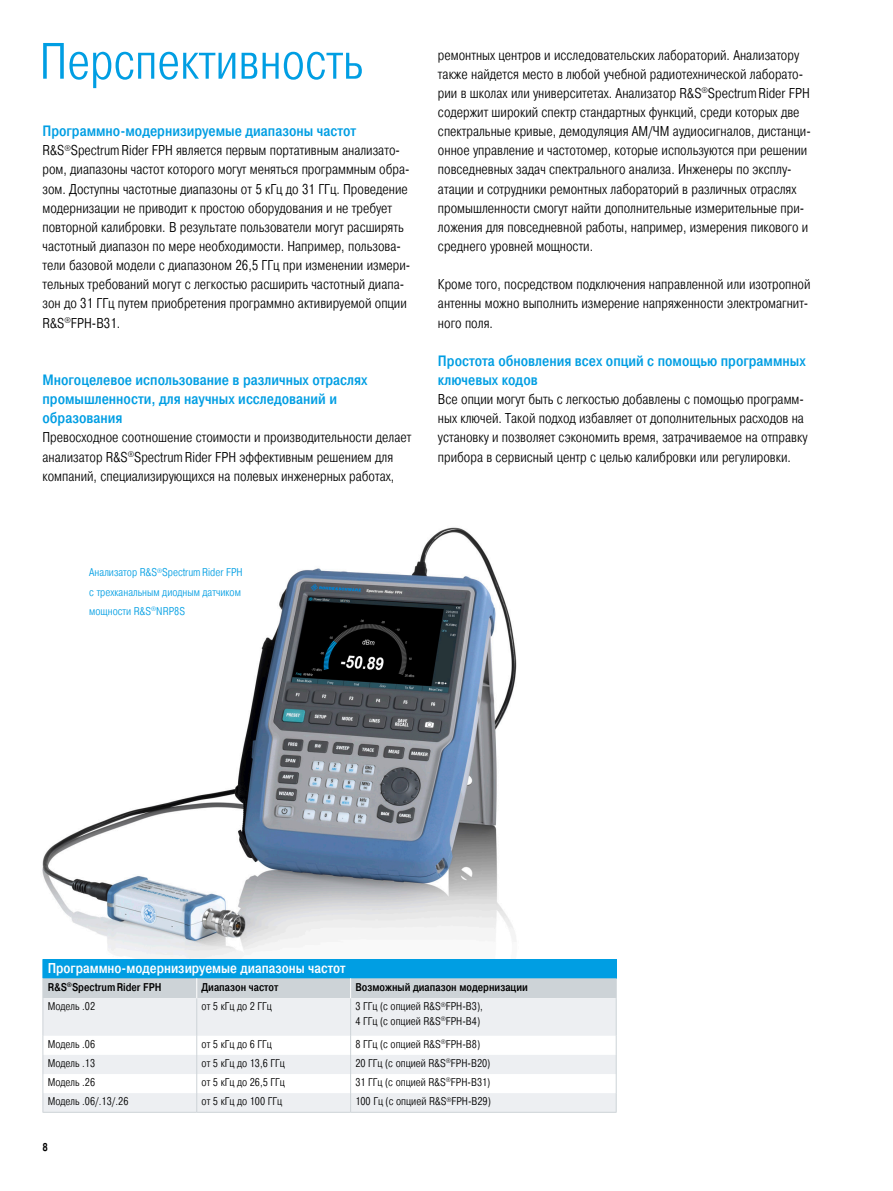
<style>
.page{position:relative;width:893px;height:1191px;background:#fff}
.page>*{position:absolute;margin:0;border:0;box-sizing:border-box;transform-origin:0 0}
.Seiten_Headline_34Pt{font:300 51px "Pragmatica Cond";color:#009ee3}
.Absatzfett_cyan{font:500 15px/19.2px "Pragmatica Cond";color:#009ee3}
.Haupttext_ohne_Absta{font:300 14.25px/19.2px "Pragmatica Cond";color:#000}
.Haupttext{font:300 14.25px/19.2px "Pragmatica Cond";color:#000}
.Tabelleueberschrift{font:500 14.25px "Pragmatica Cond";color:#fff}
.Tabelletext{font:300 11.25px "Pragmatica Cond";color:#000}
.Bildunterschrift{font:300 11.25px/19.2px "Pragmatica Cond";color:#009ee3}
.Tabellefett{font:500 11.25px "Pragmatica Cond";color:#000}
</style>
<div class="page">
<img style="left:42px;top:527px;width:475px;height:463px">
<svg style="left:44px;top:998px;width:572px;height:114px;fill:#edeff2"></svg>
<hr style="left:43px;top:998px;width:1px;height:37px;background:#cdd3d7">
<hr style="left:196px;top:998px;width:1px;height:37px;background:#cdd3d7">
<hr style="left:350px;top:998px;width:1px;height:37px;background:#cdd3d7">
<hr style="left:616px;top:998px;width:1px;height:37px;background:#cdd3d7">
<svg style="left:43px;top:1035px;width:1px;height:77px"></svg>
<svg style="left:196px;top:1035px;width:1px;height:77px"></svg>
<svg style="left:350px;top:1035px;width:1px;height:77px"></svg>
<svg style="left:616px;top:1035px;width:1px;height:77px"></svg>
<hr style="left:43px;top:1112px;width:154px;height:1px;background:#cdd3d7">
<hr style="left:197px;top:1112px;width:154px;height:1px;background:#cdd3d7">
<hr style="left:351px;top:1112px;width:266px;height:1px;background:#cdd3d7">
<svg style="left:43px;top:959px;width:574px;height:39px;background:#67b8dc"></svg>
<p class="Seiten_Headline_34Pt" style="left:40px;top:31px;width:325px">Перспективность</p>
<p class="Absatzfett_cyan" style="left:43px;top:122px;width:315px">Программно-модернизируемые диапазоны частот</p>
<p class="Haupttext_ohne_Absta" style="left:43px;top:141px;width:369px">R&amp;S<sup>®</sup>SpectrumRider FPH является первым портативным анализато&shy;ром, диапазоны частот которого могут меняться программным обра&shy;зом. Доступны частотные диапазоны от 5 кГц до 31 ГГц. Проведение модернизации не приводит к простою оборудования и не требует повторной калибровки. В результате пользователи могут расширять частотный диапазон по мере необходимости. Например, пользова&shy;тели базовой модели с диапазоном 26,5 ГГц при изменении измери&shy;тельных требований могут с легкостью расширить частотный диапа&shy;зон до 31 ГГц путем приобретения программно активируемой опции R&amp;S<sup>®</sup>FPH-B31.</p>
<p class="Absatzfett_cyan" style="left:43px;top:370px;width:327px">Многоцелевое использование в различных отраслях промышленности, для научных исследований и образования</p>
<p class="Haupttext_ohne_Absta" style="left:43px;top:428px;width:370px">Превосходное соотношение стоимости и производительности делает анализатор R&amp;S<sup>®</sup>SpectrumRider FPH эффективным решением для компаний, специализирующихся на полевых инженерных работах,</p>
<p class="Haupttext_ohne_Absta" style="left:438px;top:45px;width:374px">ремонтных центров и исследовательских лабораторий. Анализатору также найдется место в любой учебной радиотехнической лаборато&shy;рии в школах или университетах. Анализатор R&amp;S<sup>®</sup>SpectrumRider FPH содержит широкий спектр стандартных функций, среди которых две спектральные кривые, демодуляция АМ/ЧМ аудиосигналов, дистанци&shy;онное управление и частотомер, которые используются при решении повседневных задач спектрального анализа. Инженеры по эксплу&shy;атации и сотрудники ремонтных лабораторий в различных отраслях промышленности смогут найти дополнительные измерительные при&shy;ложения для повседневной работы, например, измерения пикового и среднего уровней мощности.</p>
<p class="Haupttext" style="left:438px;top:275px;width:374px">Кроме того, посредством подключения направленной или изотропной антенны можно выполнить измерение напряженности электромагнит&shy;ного поля.</p>
<p class="Absatzfett_cyan" style="left:438px;top:351px;width:369px">Простота обновления всех опций с помощью программных ключевых кодов</p>
<p class="Haupttext_ohne_Absta" style="left:438px;top:390px;width:371px">Все опции могут быть с легкостью добавлены с помощью программ&shy;ных ключей. Такой подход избавляет от дополнительных расходов на установку и позволяет сэкономить время, затрачиваемое на отправку прибора в сервисный центр с целью калибровки или регулировки.</p>
<p class="Bildunterschrift" style="left:89px;top:563px;width:155px">Анализатор R&amp;S<sup>®</sup>SpectrumRider FPH с трехканальным диодным датчиком мощности R&amp;S<sup>®</sup>NRP8S</p>
<p class="Tabelleueberschrift" style="left:48px;top:960px;width:299px">Программно-модернизируемые диапазоны частот</p>
<p class="Tabellefett" style="left:48px;top:980px;width:115px">R&amp;S<sup>®</sup>SpectrumRider FPH</p>
<p class="Tabellefett" style="left:202px;top:980px;width:78px">Диапазон частот</p>
<p class="Tabellefett" style="left:355px;top:980px;width:174px">Возможный диапазон модернизации</p>
<p class="Tabelletext" style="left:48px;top:1000px;width:49px">Модель .02</p>
<p class="Tabelletext" style="left:202px;top:1000px;width:72px">от 5 кГц до 2 ГГц</p>
<p class="Tabelletext" style="left:355px;top:1000px;width:129px">3 ГГц (с опцией R&amp;S<sup>®</sup>FPH-B3),</p>
<p class="Tabelletext" style="left:355px;top:1014px;width:126px">4 ГГц (с опцией R&amp;S<sup>®</sup>FPH-B4)</p>
<p class="Tabelletext" style="left:48px;top:1037px;width:49px">Модель .06</p>
<p class="Tabelletext" style="left:202px;top:1037px;width:72px">от 5 кГц до 6 ГГц</p>
<p class="Tabelletext" style="left:355px;top:1037px;width:126px">8 ГГц (с опцией R&amp;S<sup>®</sup>FPH-B8)</p>
<p class="Tabelletext" style="left:48px;top:1056px;width:49px">Модель .13</p>
<p class="Tabelletext" style="left:202px;top:1056px;width:85px">от 5 кГц до 13,6 ГГц</p>
<p class="Tabelletext" style="left:355px;top:1056px;width:137px">20 ГГц (с опцией R&amp;S<sup>®</sup>FPH-B20)</p>
<p class="Tabelletext" style="left:48px;top:1075px;width:49px">Модель .26</p>
<p class="Tabelletext" style="left:202px;top:1075px;width:85px">от 5 кГц до 26,5 ГГц</p>
<p class="Tabelletext" style="left:355px;top:1075px;width:137px">31 ГГц (с опцией R&amp;S<sup>®</sup>FPH-B31)</p>
<p class="Tabelletext" style="left:48px;top:1094px;width:82px">Модель .06/.13/.26</p>
<p class="Tabelletext" style="left:202px;top:1094px;width:82px">от 5 кГц до 100 ГГц</p>
<p class="Tabelletext" style="left:355px;top:1094px;width:137px">100 Гц (с опцией R&amp;S<sup>®</sup>FPH-B29)</p>
<p class="Tabellefett" style="left:43px;top:1140px;width:7px">8</p>
</div>
